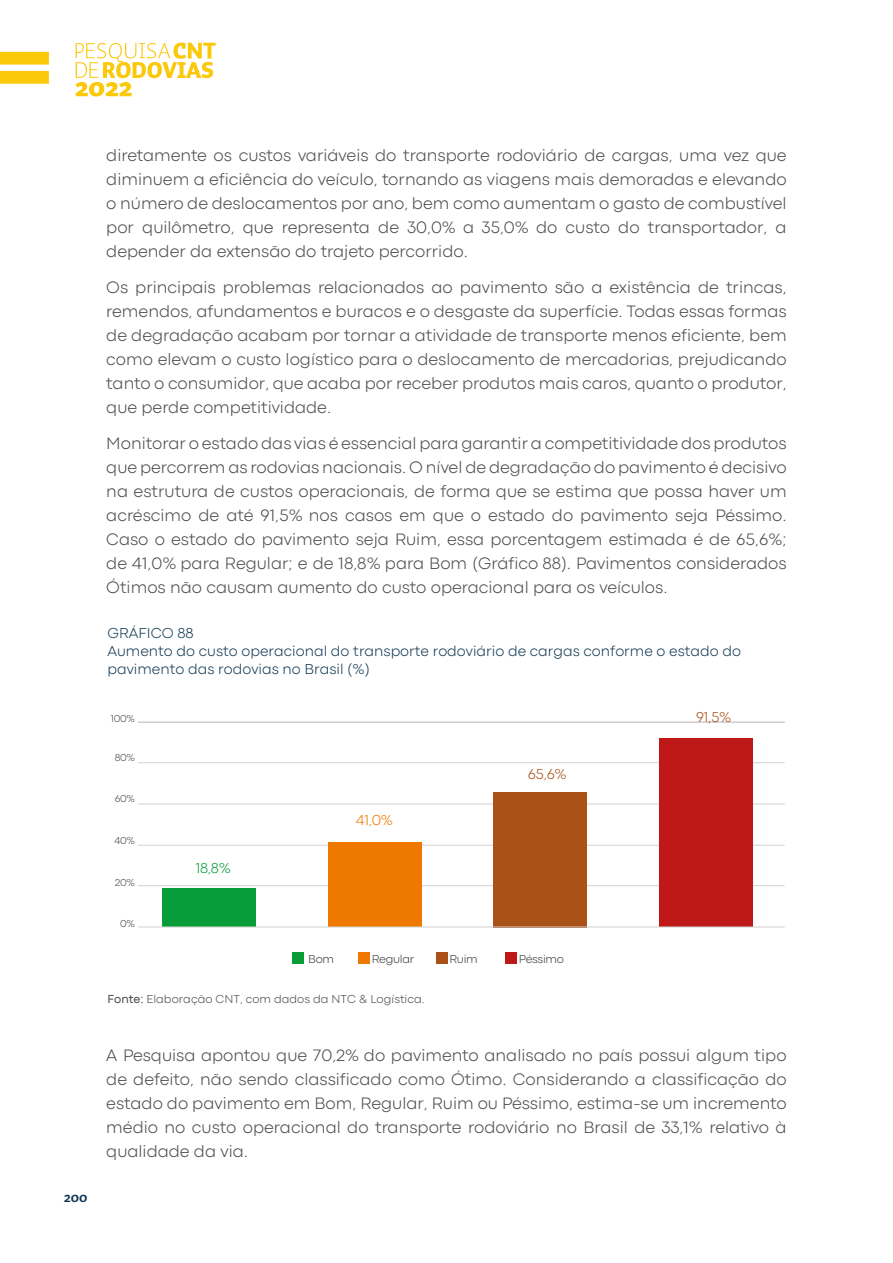
<style>
.page{position:relative;width:893px;height:1263px;background:#fff}
.page>*{position:absolute;margin:0;border:0;box-sizing:border-box;transform-origin:0 0}
.t1{font:300 17.25px/24px "Codec Pro";color:#4a4a49;text-align:justify}
.t2{font:300 15px/18px "Codec Pro";color:#123953}
.t3{font:300 15px "Codec Pro";color:#aa5118}
.t4{font:300 15px "Codec Pro";color:#099d39}
.t5{font:300 15px "Codec Pro";color:#ef7900}
.t6{font:700 15px "Auto Pro";color:#113853}
.t7{font:300 12px "Codec Pro";color:#4a4a49}
.t8{font:300 12px "Codec Pro";letter-spacing:-.025em;color:#3c3c3b}
.t9{font:300 10.5px "Codec Pro";color:#4a4a49}
.s1{font-weight:400}
</style>
<div class="page">
<div style="left:0;top:52px;width:49px;height:13px;background:#fbc80a"></div>
<div style="left:0;top:71px;width:49px;height:13px;background:#fbc80a"></div>
<svg style="left:75px;top:43px;width:141px;height:53px"></svg>
<hr style="left:138px;top:885px;width:647px;height:1px;background:#d0d0d0">
<hr style="left:138px;top:845px;width:647px;height:1px;background:#d0d0d0">
<hr style="left:138px;top:804px;width:647px;height:1px;background:#d0d0d0">
<hr style="left:138px;top:762px;width:647px;height:1px;background:#d0d0d0">
<hr style="left:138px;top:722px;width:647px;height:1px;background:#d0d0d0">
<div style="left:162px;top:888px;width:94px;height:39px;background:#099d39"></div>
<div style="left:328px;top:842px;width:93px;height:85px;background:#ef7900"></div>
<div style="left:494px;top:792px;width:93px;height:135px;background:#aa5118"></div>
<div style="left:659px;top:739px;width:94px;height:188px;background:#be1817"></div>
<hr style="left:138px;top:927px;width:647px;height:1px;background:#d0d0d0">
<div style="left:292px;top:952px;width:12px;height:12px;background:#099d39"></div>
<div style="left:358px;top:952px;width:12px;height:12px;background:#ef7900"></div>
<div style="left:436px;top:952px;width:12px;height:12px;background:#aa5118"></div>
<div style="left:505px;top:952px;width:12px;height:12px;background:#be1817"></div>
<p class="t6" style="left:64px;top:1186px;width:25px">200</p>
<p class="t1" style="left:106px;top:143px;width:682px">diretamente os custos variáveis do transporte rodoviário de cargas, uma vez que diminuem a eficiência do veículo, tornando as viagens mais demoradas e elevando o número de deslocamentos por ano, bem como aumentam o gasto de combustível por quilômetro, que representa de 30,0% a 35,0% do custo do transportador, a depender da extensão do trajeto percorrido.</p>
<p class="t1" style="left:106px;top:275px;width:682px">Os principais problemas relacionados ao pavimento são a existência de trincas, remendos, afundamentos e buracos e o desgaste da superfície. Todas essas formas de degradação acabam por tornar a atividade de transporte menos eficiente, bem como elevam o custo logístico para o deslocamento de mercadorias, prejudicando tanto o consumidor, que acaba por receber produtos mais caros, quanto o produtor, que perde competitividade.</p>
<p class="t1" style="left:106px;top:431px;width:682px">Monitorar o estado das vias é essencial para garantir a competitividade dos produtos que percorrem as rodovias nacionais. O nível de degradação do pavimento é decisivo na estrutura de custos operacionais, de forma que se estima que possa haver um acréscimo de até 91,5% nos casos em que o estado do pavimento seja Péssimo.<br>Caso o estado do pavimento seja Ruim, essa porcentagem estimada é de 65,6%; de 41,0% para Regular; e de 18,8% para Bom (Gráfico 88). Pavimentos considerados Ótimos não causam aumento do custo operacional para os veículos.</p>
<p class="t2" style="left:108px;top:624px;width:635px">GRÁFICO 88<br>Aumento do custo operacional do transporte rodoviário de cargas conforme o estado do pavimento das rodovias no Brasil (%)</p>
<p class="t9" style="left:111px;top:712px;width:26px">100%</p>
<p class="t9" style="left:115px;top:751px;width:22px">80%</p>
<p class="t9" style="left:115px;top:793px;width:22px">60%</p>
<p class="t9" style="left:114px;top:834px;width:22px">40%</p>
<p class="t9" style="left:115px;top:876px;width:22px">20%</p>
<p class="t9" style="left:120px;top:917px;width:16px">0%</p>
<p class="t4" style="left:196px;top:859px;width:37px">18,8%</p>
<p class="t5" style="left:356px;top:811px;width:38px">41,0%</p>
<p class="t3" style="left:528px;top:765px;width:40px">65,6%</p>
<p class="t8" style="left:308px;top:951px;width:27px">Bom</p>
<p class="t8" style="left:372px;top:951px;width:44px">Regular</p>
<p class="t8" style="left:449px;top:951px;width:30px">Ruim</p>
<p class="t8" style="left:519px;top:951px;width:47px">Péssimo</p>
<p class="t7" style="left:108px;top:991px;width:319px"><span class="s1">Fonte:</span> Elaboração CNT, com dados da NTC &amp; Logística.</p>
<p class="t3" style="left:696px;top:708px;width:37px">91,5%</p>
<p class="t1" style="left:106px;top:1043px;width:682px">A Pesquisa apontou que 70,2% do pavimento analisado no país possui algum tipo de defeito, não sendo classificado como Ótimo. Considerando a classificação do estado do pavimento em Bom, Regular, Ruim ou Péssimo, estima-se um incremento médio no custo operacional do transporte rodoviário no Brasil de 33,1% relativo à qualidade da via.</p>
</div>
